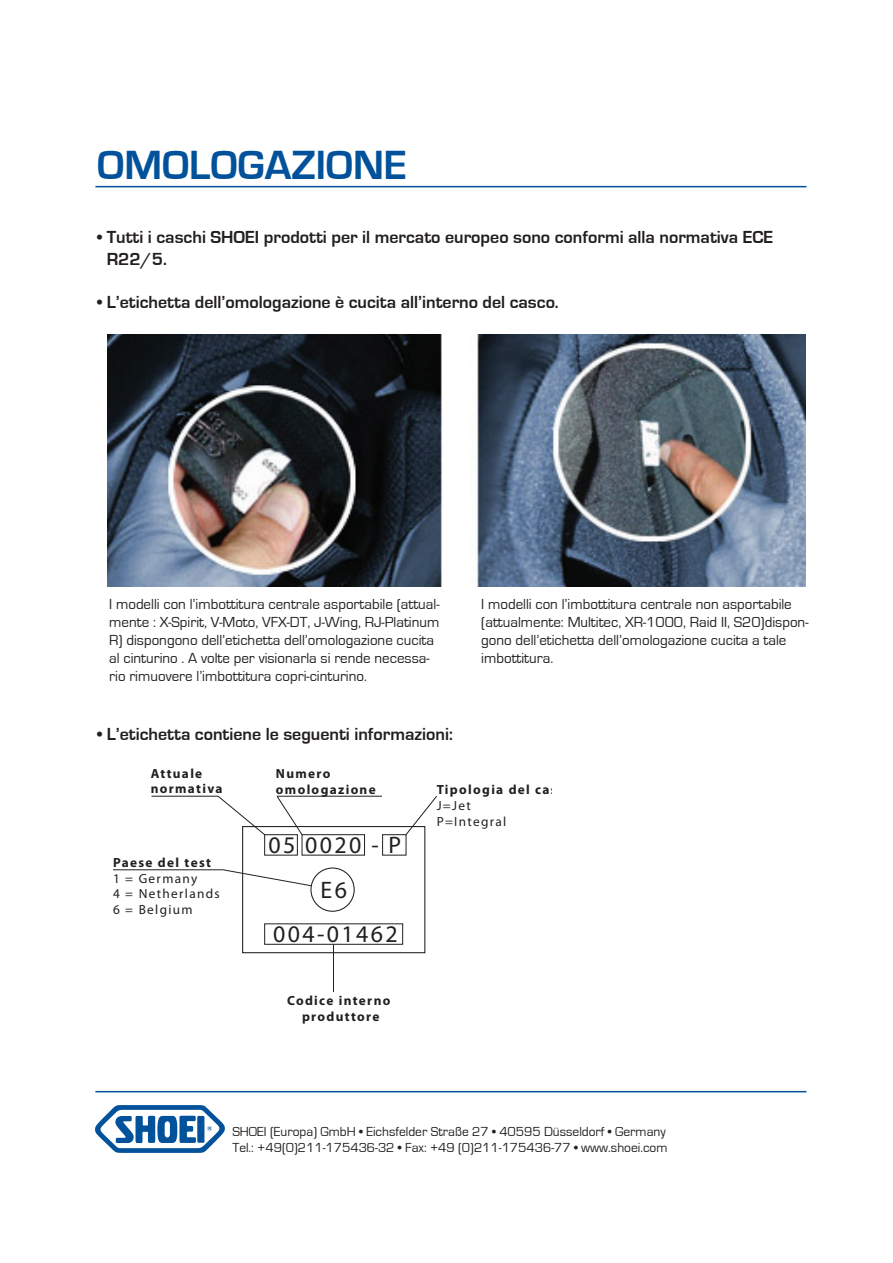
<style>
.page{position:relative;width:893px;height:1263px;background:#fff}
.page>*{position:absolute;margin:0;border:0;box-sizing:border-box;transform-origin:0 0}
.t1{font:700 42px "Eurostile";color:#01529a}
.t2{font:23.85px/44.5px "Myriad Pro";letter-spacing:.1em;color:#231f20;text-align:center}
.t3{font:700 18px/21.6px "Eurostile";color:#231f20}
.t4{font:15px/18px "Eurostile";color:#231f20}
.t5{font:13.5px/16.2px "Eurostile";color:#231f20}
.t6{font:700 13.35px/15.9px "Myriad Pro";letter-spacing:.1em;color:#231f20}
.t7{font:13.35px/15.9px "Myriad Pro";letter-spacing:.1em;color:#231f20}
</style>
<div class="page">
<img style="left:95px;top:1106px;width:129px;height:46px">
<img style="left:107px;top:334px;width:699px;height:252px">
<div style="left:242px;top:826px;width:183px;height:127px;border:1px solid #231f20"></div>
<div style="left:310px;top:867px;width:45px;height:45px;border:1px solid #231f20;border-radius:50%"></div>
<div style="left:264px;top:834px;width:34px;height:21px;border:1px solid #231f20"></div>
<div style="left:302px;top:834px;width:63px;height:21px;border:1px solid #231f20"></div>
<div style="left:382px;top:834px;width:24px;height:21px;border:1px solid #231f20"></div>
<svg style="left:217px;top:795px;width:48px;height:40px"></svg>
<hr style="left:152px;top:796px;width:66px;height:1px;background:#231f20">
<svg style="left:276px;top:795px;width:27px;height:40px"></svg>
<hr style="left:277px;top:796px;width:105px;height:1px;background:#231f20">
<svg style="left:405px;top:796px;width:32px;height:39px"></svg>
<hr style="left:113px;top:869px;width:110px;height:1px;background:#231f20">
<svg style="left:222px;top:869px;width:90px;height:17px"></svg>
<hr style="left:333px;top:944px;width:1px;height:48px;background:#231f20">
<hr style="left:95px;top:186px;width:711px;height:1px;background:#01529a">
<hr style="left:95px;top:1091px;width:711px;height:1px;background:#01529a">
<h1 class="t1" style="left:97px;top:142px;width:311px">OMOLOGAZIONE</h1>
<p class="t3" style="left:107px;top:227px;width:668px;text-indent:-9px">• Tutti i caschi SHOEI prodotti per il mercato europeo sono conformi alla normativa ECE<br>R22/5.</p>
<p class="t3" style="left:97px;top:292px;width:463px">• L’etichetta dell’omologazione è cucita all’interno del casco.</p>
<p class="t4" style="left:109px;top:595px;width:332px">I modelli con l’imbottitura centrale asportabile (attual&shy;mente : X-Spirit, V-Moto, VFX-DT, J-Wing, RJ-Platinum R) dispongono dell’etichetta dell’omologazione cucita al cinturino . A volte per visionarla si rende necessa&shy;rio rimuovere l’imbottitura copri-cinturino.</p>
<p class="t4" style="left:481px;top:595px;width:329px">I modelli con l’imbottitura centrale non asportabile (attualmente: Multitec, XR-1000, Raid II, S20)dispon&shy;gono dell’etichetta dell’omologazione cucita a tale imbottitura.</p>
<p class="t3" style="left:97px;top:724px;width:357px">• L’etichetta contiene le seguenti informazioni:</p>
<p class="t6" style="left:151px;top:765px;width:73px">Attuale normativa</p>
<p class="t6" style="left:113px;top:854px;width:99px">Paese del test</p>
<p class="t7" style="left:113px;top:870px;width:108px">1 = Germany<br>4 = Netherlands<br>6 = Belgium</p>
<p class="t6" style="left:276px;top:765px;width:101px">Numero omologazione</p>
<h2 class="t2" style="left:268px;top:822px;width:134px">05 0020 - P<br>E6<br>004-01462</h2>
<p class="t6" style="left:287px;top:992px;width:105px;text-align:center">Codice interno produttore</p>
<p class="t6" style="left:437px;top:781px;width:138px">Tipologia del casco</p>
<p class="t7" style="left:437px;top:797px;width:71px">J=Jet<br>P=Integral</p>
<p class="t5" style="left:232px;top:1123px;width:437px">SHOEI (Europa) GmbH • Eichsfelder Straße 27 • 40595 Düsseldorf • Germany<br>Tel.: +49(0)211-175436-32 • Fax: +49 (0)211-175436-77 • www.shoei.com</p>
</div>
